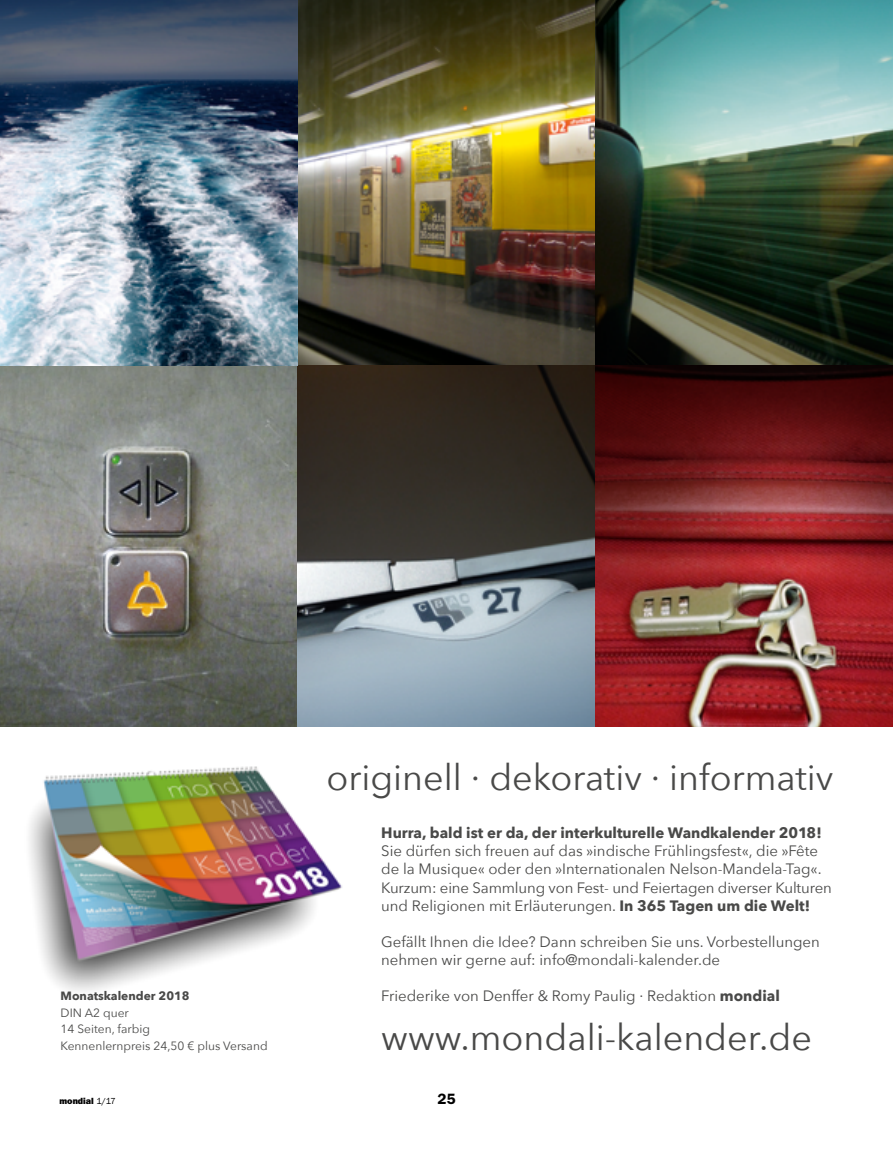
<style>
.page{position:relative;width:893px;height:1149px;background:#fff}
.page>*{position:absolute;margin:0;border:0;box-sizing:border-box;transform-origin:0 0}
.t1{font:36px "Avenir Next";color:#494948}
.t2{font:15px/18px "Avenir Next";color:#494948}
.t3{font:700 15px "Avenir Next";color:#494948}
.t4{font:600 15px "Franklin Gothic";color:#000}
.t5{font:12px/16.5px "Avenir Next";color:#494948}
.t6{font:700 12px "Avenir Next";color:#494948}
.t7{font:800 9px "Franklin Gothic";color:#000}
.s1{font-weight:700}
.s2{font-weight:400}
</style>
<div class="page">
<img style="left:29px;top:766px;width:313px;height:225px">
<img style="left:0;top:0;width:893px;height:726px">
<img style="left:0;top:0;width:1px;height:366px">
<p class="t6" style="left:61px;top:987px;width:131px">Monatskalender 2018</p>
<p class="t5" style="left:61px;top:1004px;width:209px">DIN A2 quer<br>14 Seiten, farbig<br>Kennenlernpreis 24,50 € plus Versand</p>
<h1 class="t1" style="left:327px;top:753px;width:508px">originell · dekorativ · informativ</h1>
<p class="t3" style="left:381px;top:823px;width:442px">Hurra, bald ist er da, der interkulturelle Wandkalender 2018!</p>
<p class="t2" style="left:381px;top:842px;width:452px">Sie dürfen sich freuen auf das »indische Frühlingsfest«, die »Fête de la Musique« oder den »Internationalen Nelson-Mandela-Tag«.<br>Kurzum: eine Sammlung von Fest- und Feiertagen diverser Kulturen und Religionen mit Erläuterungen. <span class="s1">In 365 Tagen um die Welt!</span></p>
<p class="t2" style="left:381px;top:932px;width:440px">Gefällt Ihnen die Idee? Dann schreiben Sie uns. Vorbestellungen nehmen wir gerne auf: info@mondali-kalender.de</p>
<p class="t2" style="left:381px;top:986px;width:400px">Friederike von Denffer &amp; Romy Paulig · Redaktion <span class="s1">mondial</span></p>
<h1 class="t1" style="left:381px;top:1013px;width:432px">www.mondali-kalender.de</h1>
<p class="t7" style="left:60px;top:1095px;width:58px">mondial <span class="s2">1/17</span></p>
<p class="t4" style="left:437px;top:1090px;width:19px">25</p>
</div>
